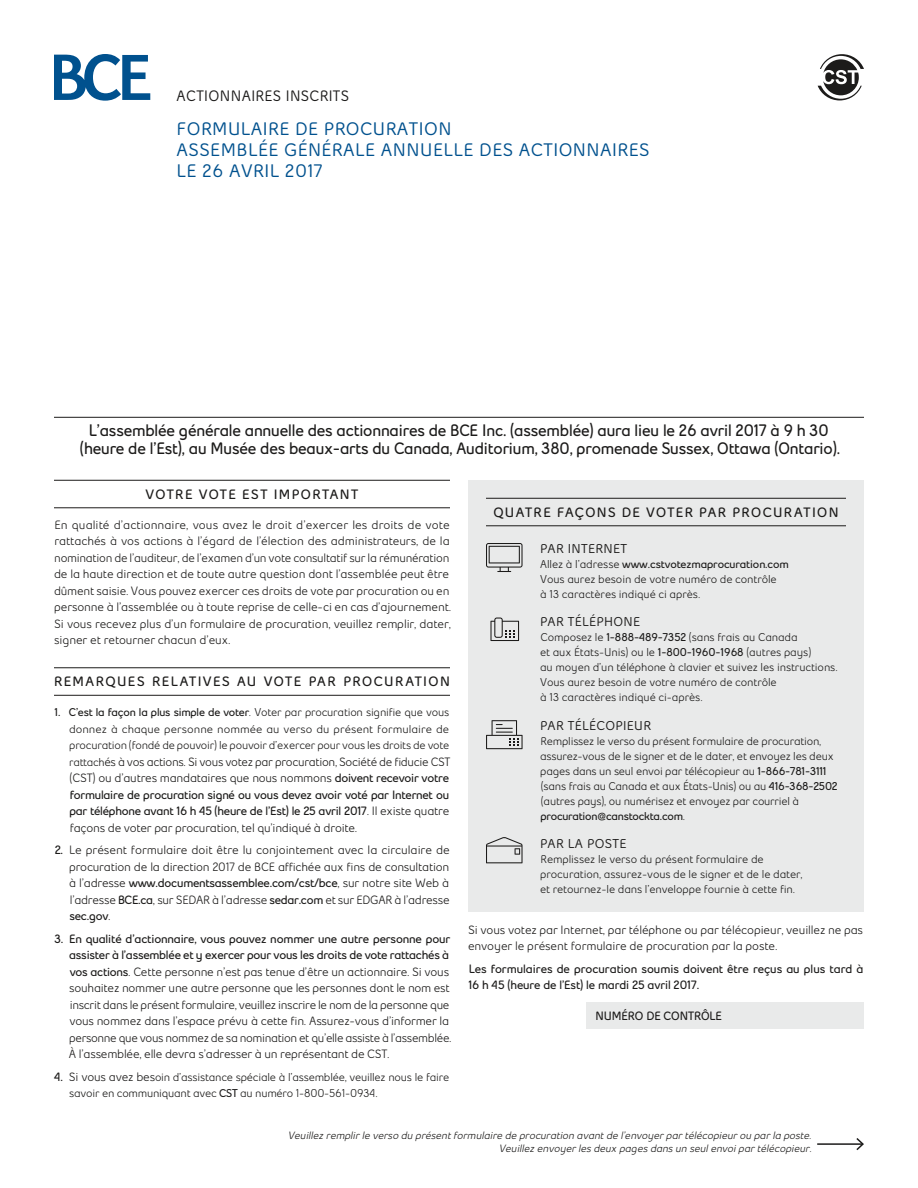
<style>
.page{position:relative;width:918px;height:1188px;background:#fff}
.page>*{position:absolute;margin:0;border:0;box-sizing:border-box;transform-origin:0 0}
.t1{font:700 18px/21px "Bell Slim OT";letter-spacing:.025em;color:#00518e}
.t2{font:800 16.5px/18px "Bell Slim OT";letter-spacing:-.01em;color:#1c1b1a;text-align:center;scale:.94 1}
.t3{font:700 15px "Bell Slim OT";letter-spacing:.025em;color:#1c1b1a;scale:.96 1}
.t4{font:800 13.5px "Bell Slim OT";letter-spacing:.1em;color:#1c1b1a}
.t5{font:700 12.75px "Bell Slim OT";letter-spacing:.025em;color:#1c1b1a}
.t6{font:600 12px/16.5px "Bell Slim OT";letter-spacing:-.02em;color:#1c1b1a}
.t7{font:600 12px/16.5px "Bell Slim OT";letter-spacing:-.02em;color:#1c1b1a;scale:.96 1}
.t8{font:600 12px/16.5px "Bell Slim OT";letter-spacing:-.02em;color:#1c1b1a;scale:.95 1}
.t9{font:800 12px/16.5px "Bell Slim OT";color:#1c1b1a;scale:.96 1}
.t10{font:600 11.25px/15px "Bell Slim OT";letter-spacing:-.01em;color:#1c1b1a;scale:.96 1}
.t11{font:italic 600 10.5px/13.5px "Bell Slim OT";color:#1c1b1a;text-align:right;scale:.96 1}
.s1{font-weight:800}
.s2{font-size:11.25px}
.s3{font-weight:800;font-size:12px}
.s4{font-size:12px}
</style>
<div class="page">
<hr style="left:54px;top:480px;width:396px;height:1px;background:#1c1b1a">
<hr style="left:54px;top:508px;width:396px;height:1px;background:#1c1b1a">
<hr style="left:54px;top:667px;width:396px;height:1px;background:#1c1b1a">
<hr style="left:54px;top:695px;width:396px;height:1px;background:#1c1b1a">
<div style="left:468px;top:480px;width:396px;height:431px;background:#e9eaea"></div>
<hr style="left:486px;top:498px;width:360px;height:1px;background:#1c1b1a">
<hr style="left:486px;top:526px;width:360px;height:1px;background:#1c1b1a">
<svg style="left:486px;top:543px;width:37px;height:29px"></svg>
<svg style="left:490px;top:618px;width:29px;height:23px"></svg>
<svg style="left:486px;top:720px;width:37px;height:29px"></svg>
<svg style="left:486px;top:837px;width:37px;height:26px"></svg>
<hr style="left:54px;top:417px;width:810px;height:1px;background:#1c1b1a">
<hr style="left:817px;top:1143px;width:46px;height:2px;background:#1c1b1a">
<svg style="left:855px;top:1138px;width:9px;height:13px"></svg>
<div style="left:586px;top:1002px;width:278px;height:27px;background:#e9eaea"></div>
<svg style="left:54px;top:54px;width:96px;height:47px"></svg>
<svg style="left:818px;top:54px;width:46px;height:46px"></svg>
<h3 class="t3" style="left:177px;top:86px;width:181px">ACTIONNAIRES INSCRITS</h3>
<h1 class="t1" style="left:177px;top:118px;width:475px">FORMULAIRE DE PROCURATION<br>ASSEMBLÉE GÉNÉRALE ANNUELLE DES ACTIONNAIRES<br>LE 26 AVRIL 2017</h1>
<h2 class="t2" style="left:80px;top:421px;width:810px">L’assemblée générale annuelle des actionnaires de BCE Inc. (assemblée) aura lieu le 26 avril 2017 à 9 h 30 (heure de l’Est), au Musée des beaux-arts du Canada, Auditorium, 380, promenade Sussex, Ottawa (Ontario).</h2>
<p class="t4" style="left:146px;top:485px;width:214px">VOTRE VOTE EST IMPORTANT</p>
<p class="t6" style="left:54px;top:516px;width:399px">En qualité d’actionnaire, vous avez le droit d’exercer les droits de vote rattachés à vos actions à l’égard de l’élection des administrateurs, de la nomination de l’auditeur, de l’examen d’un vote consultatif sur la rémunération de la haute direction et de toute autre question dont l’assemblée peut être dûment saisie. Vous pouvez exercer ces droits de vote par procuration ou en personne à l’assemblée ou à toute reprise de celle-ci en cas d’ajournement.<br>Si vous recevez plus d’un formulaire de procuration, veuillez remplir, dater, signer et retourner chacun d’eux.</p>
<p class="t4" style="left:54px;top:673px;width:397px">REMARQUES RELATIVES AU VOTE PAR PROCURATION</p>
<p class="t10" style="left:69px;top:704px;width:398px;line-height:16.5px;text-align:justify;text-indent:-14px"><span class="s1">1. C’est la façon la plus simple de voter</span>. Voter par procuration signifie que vous donnez à chaque personne nommée au verso du présent formulaire de procuration (fondé de pouvoir) le pouvoir d’exercer pour vous les droits de vote</p>
<p class="t8" style="left:69px;top:753px;width:403px"><span class="s2">rattach</span>és à vos actions. Si vous votez par procuration, Société de fiducie CST (CST) ou d’autres mandataires que nous nommons <span class="s1">doivent recevoir votre formulaire de procuration signé ou vous devez avoir voté par Internet ou par téléphone avant 16 h 45 (heure de l’Est) le 25 avril 2017</span>. Il existe quatre façons de voter par procuration, tel qu’indiqué à droite.</p>
<p class="t6" style="left:69px;top:842px;width:382px;text-align:justify;text-indent:-14px"><span class="s1">2.</span> Le présent formulaire doit être lu conjointement avec la circulaire de procuration de la direction 2017 de BCE affichée aux fins de consultation à l’adresse <span class="s1">www.documentsassemblee.com/cst/bce</span>, sur notre site Web à l’adresse <span class="s1">BCE.ca</span>, sur SEDAR à l’adresse <span class="s1">sedar.com</span> et sur EDGAR à l’adresse <span class="s1">sec.gov</span>.</p>
<p class="t7" style="left:69px;top:930px;width:400px;text-indent:-14px"><span class="s1">3. En qualité d’actionnaire, vous pouvez nommer une autre personne pour assister à l’assemblée et y exercer pour vous les droits de vote rattachés à vos actions</span>. Cette personne n’est pas tenue d’être un actionnaire. Si vous souhaitez nommer une autre personne que les personnes dont le nom est inscrit dans le présent formulaire, veuillez inscrire le nom de la personne que vous nommez dans l’espace prévu à cette fin. Assurez-vous d’informer la personne que vous nommez de sa nomination et qu’elle assiste à l’assemblée.<br>À l’assemblée, elle devra s’adresser à un représentant de CST.</p>
<p class="t10" style="left:69px;top:1068px;width:397px;line-height:16.5px;text-indent:-15px"><span class="s3">4.</span> <span class="s4">Si vous avez bes</span>oin d’assistance spéciale à l’assemblée, veuillez nous le faire savoir en communiquant avec <span class="s1">CST</span> au numéro 1-800-561-0934.</p>
<p class="t4" style="left:493px;top:503px;width:347px">QUATRE FAÇONS DE VOTER PAR PROCURATION</p>
<p class="t5" style="left:540px;top:540px;width:89px">PAR INTERNET</p>
<p class="t10" style="left:540px;top:556px;width:261px">Allez à l’adresse <span class="s1">www.cstvotezmaprocuration.com<br></span>Vous aurez besoin de votre numéro de contrôle<br>à 13 caractères indiqué ci après.</p>
<p class="t5" style="left:540px;top:614px;width:102px">PAR TÉLÉPHONE</p>
<p class="t10" style="left:540px;top:630px;width:311px">Composez le <span class="s1">1-888-489-7352</span> (sans frais au Canada<br>et aux États-Unis) ou le <span class="s1">1-800-1960-1968</span> (autres pays)<br>au moyen d’un téléphone à clavier et suivez les instructions.<br>Vous aurez besoin de votre numéro de contrôle<br>à 13 caractères indiqué ci-après.</p>
<p class="t5" style="left:540px;top:717px;width:113px">PAR TÉLÉCOPIEUR</p>
<p class="t10" style="left:540px;top:733px;width:312px">Remplissez le verso du présent formulaire de procuration, assurez‑vous de le signer et de le dater, et envoyez les deux pages dans un seul envoi par télécopieur au <span class="s1">1-866-781-3111 </span>(sans frais au Canada et aux États-Unis) ou au <span class="s1">416-368-2502 </span>(autres pays), ou numérisez et envoyez par courriel à <span class="s1">procuration@canstockta.com</span>.</p>
<p class="t5" style="left:540px;top:836px;width:88px">PAR LA POSTE</p>
<p class="t10" style="left:540px;top:852px;width:275px">Remplissez le verso du présent formulaire de procuration, assurez-vous de le signer et de le dater, et retournez-le dans l’enveloppe fournie à cette fin.</p>
<p class="t7" style="left:468px;top:921px;width:413px">Si vous votez par Internet, par téléphone ou par télécopieur, veuillez ne pas envoyer le présent formulaire de procuration par la poste.</p>
<p class="t9" style="left:468px;top:960px;width:413px">Les formulaires de procuration soumis doivent être reçus au plus tard à<br>16 h 45 (heure de l’Est) le mardi 25 avril 2017.</p>
<p class="t9" style="left:596px;top:1007px;width:133px">NUMÉRO DE CONTRÔLE</p>
<p class="t11" style="left:288px;top:1128px;width:550px">Veuillezremplirle verso du présentformulaire de procuration avantde l’envoyerpartélécopieurou parla poste.<br>Veuillezenvoyerlesdeux pagesdansun seulenvoipartélécopieur.</p>
</div>
